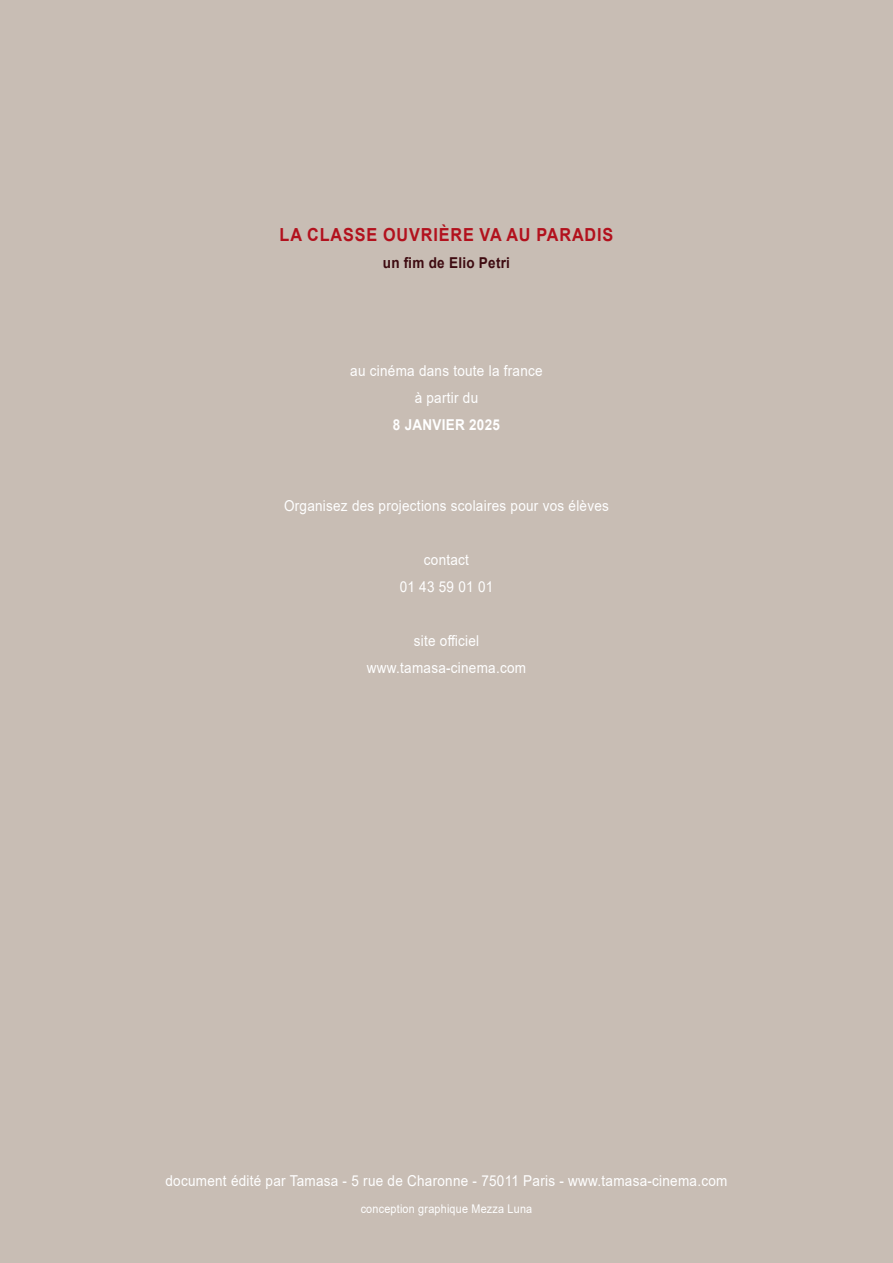
<style>
.page{position:relative;width:893px;height:1263px;background:#c8bdb4}
.page>*{position:absolute;margin:0;border:0;box-sizing:border-box;transform-origin:0 0}
.t1{font:700 18px "Arial";letter-spacing:.055em;color:#b2111d;scale:.9 1}
.t2{font:15px/27px "Arial";letter-spacing:.02em;color:#fff;text-align:center;scale:.9 1}
.t3{font:700 15px "Arial";letter-spacing:.02em;color:#3e0b11;scale:.9 1}
.t4{font:700 15px "Arial";letter-spacing:.02em;color:#fff;scale:.9 1}
.t5{font:12px "Arial";letter-spacing:.02em;color:#fff;scale:.9 1}
</style>
<div class="page">
<p class="t1" style="left:280px;top:222px;width:372px">LA CLASSE OUVRIÈRE VA AU PARADIS</p>
<p class="t3" style="left:383px;top:252px;width:143px">un fim de Elio Petri</p>
<p class="t2" style="left:350px;top:357px;width:215px">au cinéma dans toute la france à partir du</p>
<p class="t4" style="left:393px;top:414px;width:120px">8 JANVIER 2025</p>
<p class="t2" style="left:284px;top:492px;width:362px">Organisez des projections scolaires pour vos élèves</p>
<p class="t2" style="left:400px;top:546px;width:105px">contact<br>01 43 59 01 01</p>
<p class="t2" style="left:367px;top:627px;width:178px">site officiel www.tamasa-cinema.com</p>
<p class="t2" style="left:166px;top:1167px;width:626px">document édité par Tamasa - 5 rue de Charonne - 75011 Paris - www.tamasa-cinema.com</p>
<p class="t5" style="left:361px;top:1201px;width:192px">conception graphique Mezza Luna</p>
</div>
